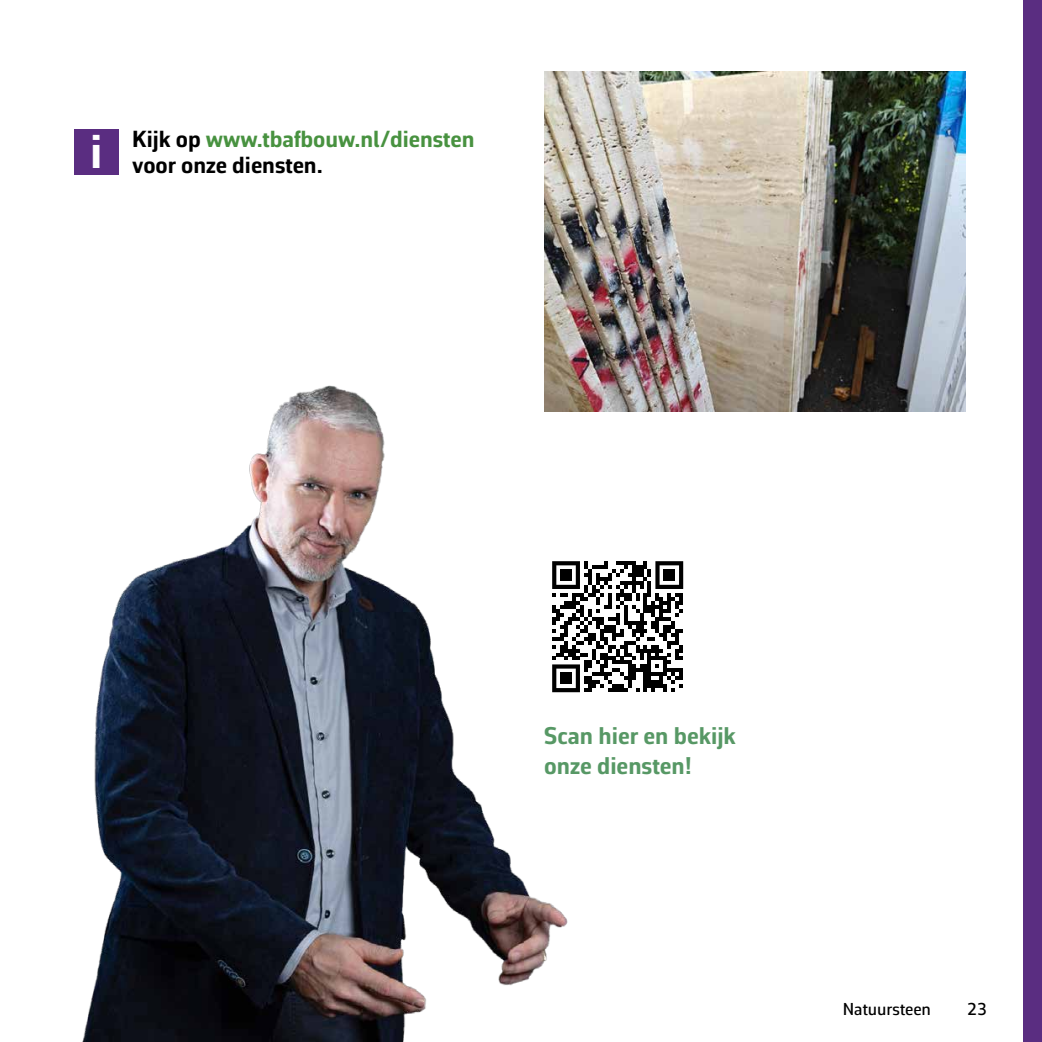
<style>
.page{position:relative;width:1042px;height:1042px;background:#fff}
.page>*{position:absolute;margin:0;border:0;box-sizing:border-box;transform-origin:0 0}
.t1{font:700 24.5px/29.8px "Corbeau Pro";color:#579865}
.t2{font:700 23.62px/26.2px "Corbeau Pro";color:#489240}
.t3{font:500 17.5px "Corbeau Pro";color:#000}
.s1{color:#000}
</style>
<div class="page">
<div style="left:1023px;top:0;width:19px;height:1042px;background:#5a2d81"></div>
<img style="left:82px;top:385px;width:486px;height:657px">
<div style="left:74px;top:129px;width:45px;height:46px;background:#5a2d81"></div>
<div style="left:544px;top:553px;width:147px;height:147px;background:#fff"></div>
<svg style="left:552px;top:561px;width:131px;height:131px"></svg>
<div style="left:560px;top:569px;width:12px;height:12px;background:#000"></div>
<div style="left:663px;top:569px;width:12px;height:12px;background:#000"></div>
<div style="left:560px;top:672px;width:12px;height:12px;background:#000"></div>
<img style="left:544px;top:72px;width:421px;height:340px">
<p class="t2" style="left:90px;top:125px;width:386px;text-indent:42px"><span class="s1">Kijk op</span> www.tbafbouw.nl/diensten <sup>i</sup> <span class="s1">voor onze diensten.</span></p>
<p class="t1" style="left:544px;top:720px;width:193px">Scan hier en bekijk onze diensten!</p>
<p class="t3" style="left:843px;top:997px;width:90px">Natuursteen</p>
<p class="t3" style="left:967px;top:997px;width:22px">23</p>
</div>
